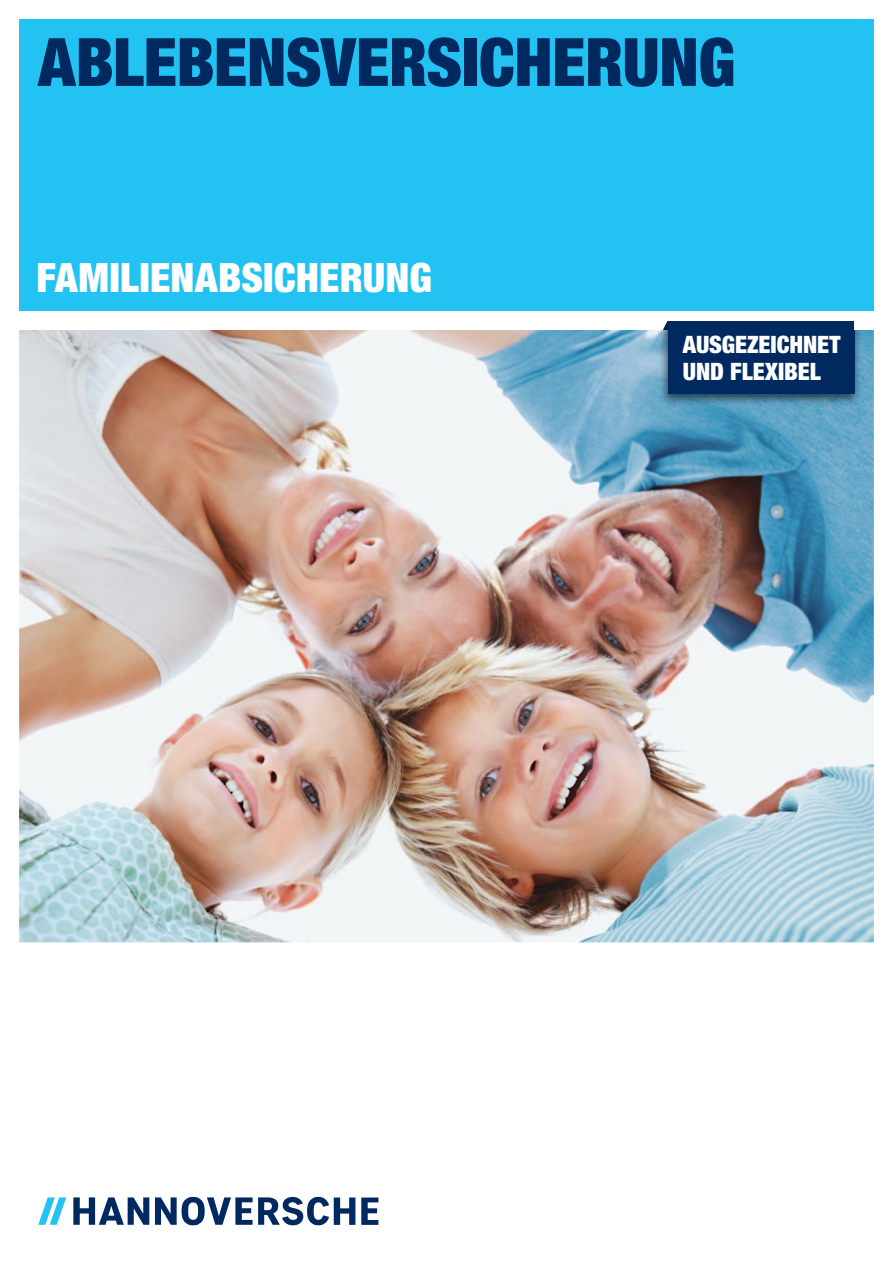
<style>
.page{position:relative;width:893px;height:1263px;background:#fff}
.page>*{position:absolute;margin:0;border:0;box-sizing:border-box;transform-origin:0 0}
.t1{font:900 condensed 66.75px "Helvetica Neue LT Std";letter-spacing:-.01em;color:#002960}
.t2{font:900 condensed 40.5px "Helvetica Neue LT Std";letter-spacing:.005em;color:#fff}
.t3{font:900 condensed 24px/27px "Helvetica Neue LT Std";letter-spacing:-.005em;color:#fff}
</style>
<div class="page">
<img style="left:19px;top:330px;width:855px;height:612px">
<div style="left:19px;top:19px;width:855px;height:292px;background:#22c2f3"></div>
<img style="left:659px;top:330px;width:203px;height:77px">
<div style="left:668px;top:320px;width:186px;height:74px;background:#002960"></div>
<svg style="left:663px;top:320px;width:9px;height:10px"></svg>
<svg style="left:38px;top:1197px;width:28px;height:28px"></svg>
<svg style="left:73px;top:1197px;width:305px;height:28px"></svg>
<h1 class="t1" style="left:38px;top:21px;width:699px">ABLEBENSVERSICHERUNG</h1>
<h2 class="t2" style="left:36px;top:252px;width:397px">FAMILIENABSICHERUNG</h2>
<p class="t3" style="left:683px;top:330px;width:159px">AUSGEZEICHNET<br>UND FLEXIBEL</p>
</div>
